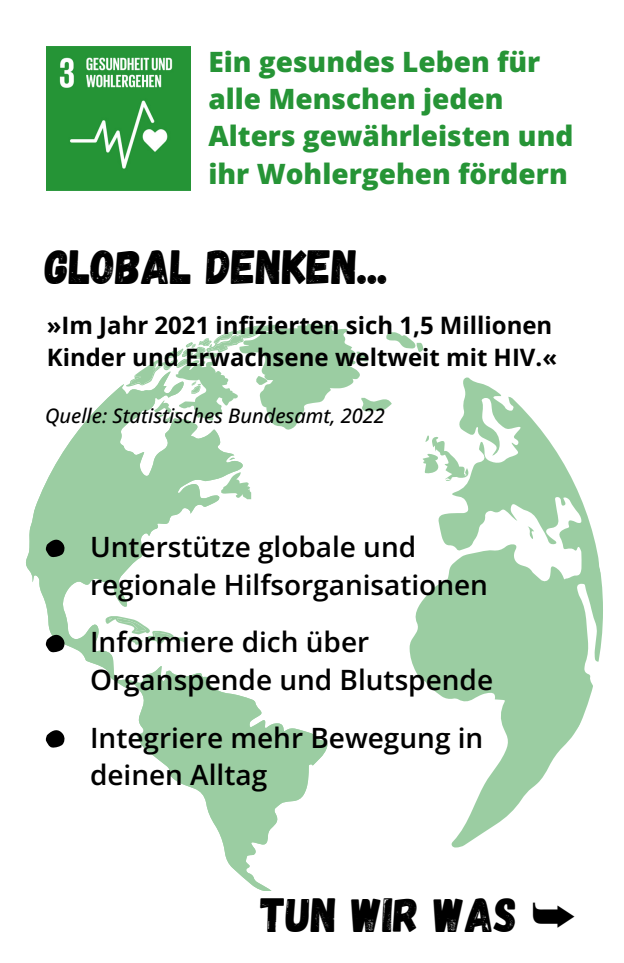
<style>
.page{position:relative;width:624px;height:963px;background:#fff}
.page>*{position:absolute;margin:0;border:0;box-sizing:border-box;transform-origin:0 0}
.t1{font:48px "Gagalin";color:#000}
.t2{font:600 28px/37.2px "Open Sans";color:#000}
.t3{font:800 28px/37.2px "Open Sans";color:#269436}
.t4{font:700 24px/32px "Open Sans";color:#000}
.t5{font:italic 500 20px "Open Sans";color:#000}
.s1{font-family:"Free Serif"}
</style>
<div class="page">
<svg style="left:410px;top:377px;width:193px;height:471px"></svg>
<svg style="left:528px;top:526px;width:6px;height:13px"></svg>
<svg style="left:26px;top:384px;width:302px;height:507px"></svg>
<svg style="left:229px;top:457px;width:6px;height:3px"></svg>
<svg style="left:106px;top:616px;width:81px;height:29px"></svg>
<svg style="left:221px;top:472px;width:30px;height:27px"></svg>
<svg style="left:126px;top:324px;width:297px;height:106px"></svg>
<svg style="left:423px;top:436px;width:46px;height:45px"></svg>
<svg style="left:45px;top:538px;width:21px;height:20px"></svg>
<svg style="left:45px;top:633px;width:21px;height:20px"></svg>
<svg style="left:45px;top:729px;width:21px;height:19px"></svg>
<img style="left:47px;top:46px;width:144px;height:144px">
<p class="t3" style="left:208px;top:42px;width:366px">Ein gesundes Leben für alle Menschen jeden<br>Alters gewährleisten und ihr Wohlergehen fördern</p>
<p class="t1" style="left:45px;top:236px;width:345px">GLOBAL DENKEN...</p>
<h2 class="t4" style="left:47px;top:309px;width:512px">»Im Jahr 2021 infizierten sich 1,5 Millionen<br>Kinder und Erwachsene weltweit mit HIV.«</h2>
<h1 class="t5" style="left:45px;top:401px;width:341px">Quelle: Statistisches Bundesamt, 2022</h1>
<h3 class="t2" style="left:90px;top:528px;width:399px">Unterstütze globale und regionale Hilfsorganisationen</h3>
<p class="t2" style="left:90px;top:623px;width:405px">Informiere dich über<br>Organspende und Blutspende</p>
<p class="t2" style="left:90px;top:718px;width:395px">Integriere mehr Bewegung in deinen Alltag</p>
<p class="t1" style="left:261px;top:883px;width:317px">TUN WIR WAS <span class="s1">➥</span></p>
</div>
